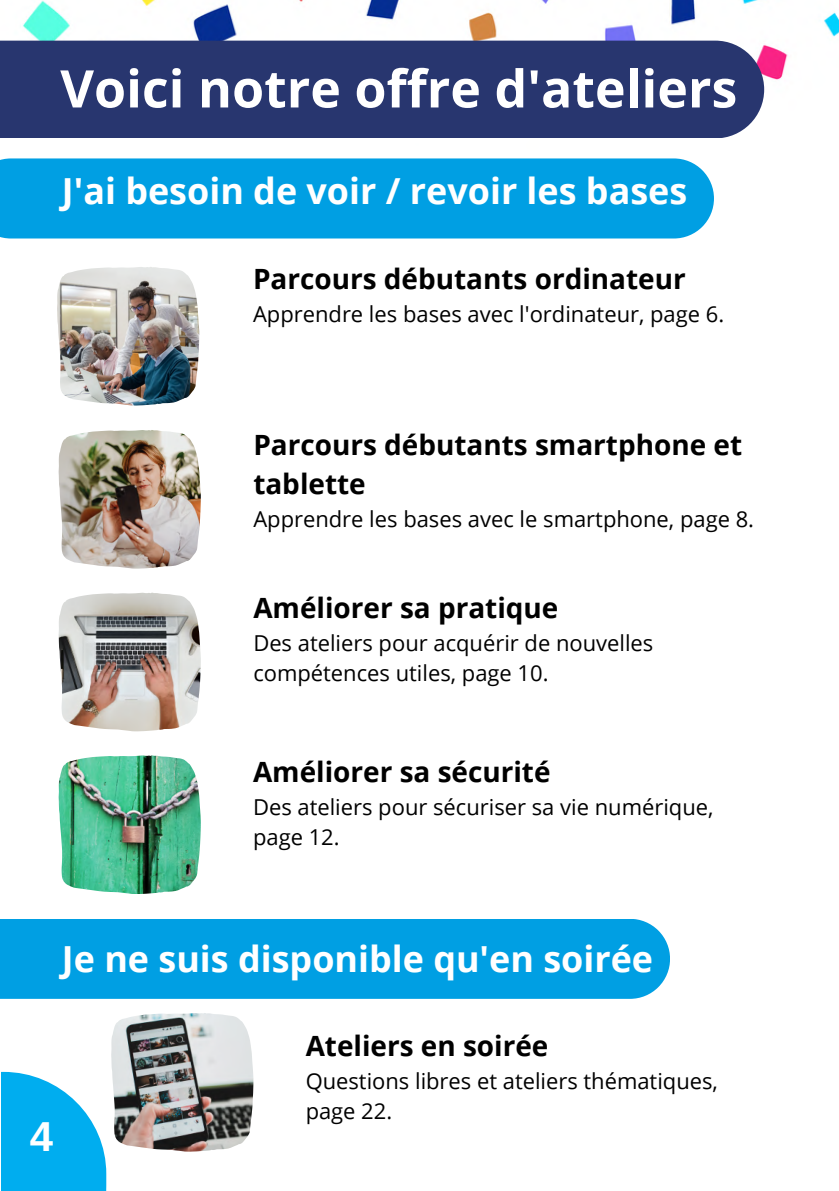
<style>
.page{position:relative;width:839px;height:1191px;background:#fff}
.page>*{position:absolute;margin:0;border:0;box-sizing:border-box;transform-origin:0 0}
.t1{font:700 51.8px "Open Sans";color:#fff}
.t2{font:700 42px "Arimo";color:#fff}
.t3{font:700 36px "Open Sans";color:#fff}
.t4{font:700 28px/39px "Open Sans";color:#000}
.t5{font:22px/30px "Open Sans";color:#000}
</style>
<div class="page">
<img style="left:0;top:0;width:838px;height:93px">
<div style="left:0;top:41px;width:764px;height:97px;background:#28366f"></div>
<div style="left:0;top:158px;width:714px;height:81px;background:#009fe3"></div>
<div style="left:0;top:919px;width:670px;height:80px;background:#009fe3"></div>
<svg style="left:2px;top:1072px;width:104px;height:118px"></svg>
<img style="left:57px;top:267px;width:142px;height:138px">
<img style="left:59px;top:430px;width:142px;height:138px">
<img style="left:59px;top:593px;width:142px;height:138px">
<img style="left:59px;top:755px;width:142px;height:139px">
<img style="left:111px;top:1013px;width:142px;height:138px">
<p class="t1" style="left:60px;top:52px;width:678px">Voici notre offre d'ateliers</p>
<p class="t3" style="left:62px;top:166px;width:627px">J'ai besoin de voir / revoir les bases</p>
<p class="t4" style="left:253px;top:259px;width:434px">Parcours débutants ordinateur</p>
<p class="t5" style="left:253px;top:298px;width:472px">Apprendre les bases avec l'ordinateur, page 6.</p>
<p class="t4" style="left:253px;top:424px;width:490px">Parcours débutants smartphone et tablette</p>
<p class="t5" style="left:253px;top:503px;width:502px">Apprendre les bases avec le smartphone, page 8.</p>
<p class="t4" style="left:253px;top:588px;width:306px">Améliorer sa pratique</p>
<p class="t5" style="left:253px;top:628px;width:401px">Des ateliers pour acquérir de nouvelles compétences utiles, page 10.</p>
<p class="t4" style="left:253px;top:752px;width:299px">Améliorer sa sécurité</p>
<p class="t5" style="left:253px;top:791px;width:462px">Des ateliers pour sécuriser sa vie numérique, page 12.</p>
<p class="t3" style="left:62px;top:933px;width:592px">Je ne suis disponible qu'en soirée</p>
<p class="t2" style="left:30px;top:1113px;width:25px">4</p>
<p class="t4" style="left:306px;top:1026px;width:244px">Ateliers en soirée</p>
<p class="t5" style="left:306px;top:1066px;width:414px">Questions libres et ateliers thématiques,</p>
<p class="t5" style="left:306px;top:1096px;width:88px">page 22.</p>
</div>
